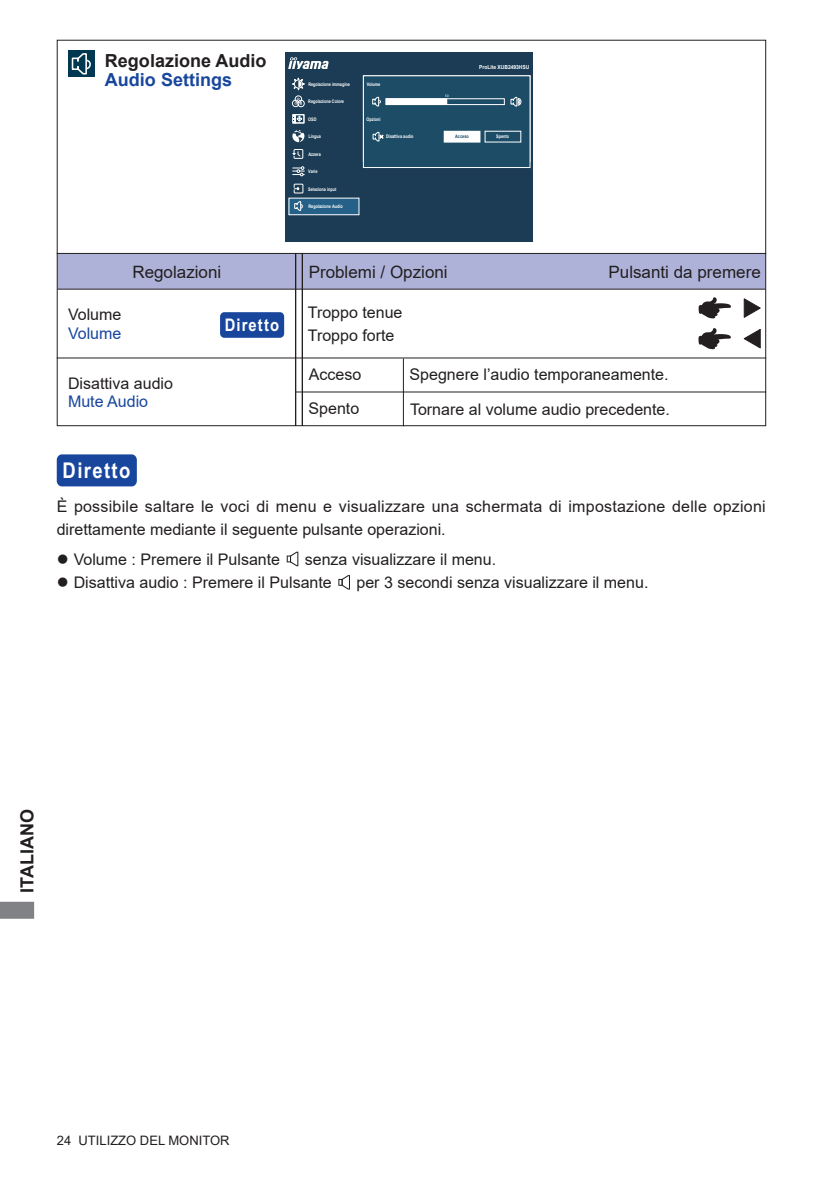
<style>
.page{position:relative;width:840px;height:1191px;background:#fff}
.page>*{position:absolute;margin:0;border:0;box-sizing:border-box;transform-origin:0 0}
.t1{font:700 21.6px "Arial";letter-spacing:.075em;color:#fff;scale:.85 1}
.t2{font:700 18px "Arial";color:#231f20}
.t3{font:700 18px "Arial";color:#18469d}
.t4{font:700 17.4px "Arial";letter-spacing:.075em;color:#fff;scale:.85 1}
.t5{font:17px "Arial";color:#231f20}
.t6{font:16px/22.6px "Arial";color:#231f20}
.t7{font:16px "Arial";color:#18469d}
.t8{font:13px "Arial";color:#231f20}
.t9{font:700 5.4px "Arial";color:#fff;scale:.9 1}
.t10{font:700 4.8px "Arial";color:#fff;scale:.8 1}
.t11{font:700 4.8px "Arial";color:#1d4c67;scale:.8 1}
</style>
<div class="page">
<svg style="left:0;top:901px;width:34px;height:17px"></svg>
<div style="left:57px;top:253px;width:708px;height:36px;background:#aeb2d8;border:1px solid #aeb2d8"></div>
<hr style="left:57px;top:289px;width:708px;height:1px;background:#231f20">
<hr style="left:57px;top:253px;width:708px;height:1px;background:#231f20">
<hr style="left:295px;top:253px;width:1px;height:173px;background:#231f20">
<hr style="left:301px;top:253px;width:2px;height:173px;background:#231f20">
<hr style="left:57px;top:357px;width:708px;height:1px;background:#231f20">
<hr style="left:295px;top:391px;width:470px;height:1px;background:#231f20">
<hr style="left:402px;top:358px;width:1px;height:68px;background:#231f20">
<svg style="left:296px;top:551px;width:3px;height:16px"></svg>
<svg style="left:286px;top:551px;width:12px;height:15px"></svg>
<svg style="left:338px;top:575px;width:12px;height:14px"></svg>
<div style="left:221px;top:313px;width:62px;height:24px;background:#18469d;border-radius:3px"></div>
<div style="left:220px;top:312px;width:64px;height:25px;border:2px solid #18469d;border-radius:3px"></div>
<div style="left:58px;top:455px;width:78px;height:30px;background:#18469d;border-radius:4px"></div>
<div style="left:57px;top:455px;width:80px;height:31px;border:2px solid #18469d;border-radius:4px"></div>
<div style="left:68px;top:50px;width:27px;height:27px;background:#003852"></div>
<svg style="left:71px;top:53px;width:20px;height:22px"></svg>
<div style="left:284px;top:52px;width:248px;height:189px;background:#1b3c54"></div>
<svg style="left:288px;top:57px;width:40px;height:12px"></svg>
<div style="left:289px;top:198px;width:70px;height:17px;background:#246087"></div>
<div style="left:288px;top:198px;width:71px;height:17px;border:1px solid #fff"></div>
<svg style="left:292px;top:78px;width:12px;height:12px"></svg>
<svg style="left:292px;top:166px;width:12px;height:10px"></svg>
<div style="left:295px;top:96px;width:6px;height:7px;border:1px solid #fff;border-radius:50%"></div>
<div style="left:292px;top:100px;width:7px;height:7px;border:1px solid #fff;border-radius:50%"></div>
<div style="left:297px;top:100px;width:7px;height:7px;border:1px solid #fff;border-radius:50%"></div>
<svg style="left:294px;top:98px;width:8px;height:7px"></svg>
<svg style="left:292px;top:130px;width:12px;height:12px"></svg>
<div style="left:293px;top:149px;width:10px;height:10px;border:1px solid #fff"></div>
<svg style="left:292px;top:151px;width:9px;height:6px"></svg>
<div style="left:293px;top:184px;width:10px;height:9px;border:1px solid #fff"></div>
<svg style="left:294px;top:187px;width:5px;height:3px"></svg>
<svg style="left:294px;top:201px;width:9px;height:10px"></svg>
<div style="left:292px;top:114px;width:12px;height:10px;border:1px solid #fff"></div>
<svg style="left:293px;top:115px;width:9px;height:8px"></svg>
<div style="left:363px;top:76px;width:166px;height:91px;background:#1d4c67"></div>
<div style="left:363px;top:75px;width:167px;height:93px;border:1px solid #fff"></div>
<div style="left:363px;top:76px;width:167px;height:87px;background:#1d4c67"></div>
<div style="left:444px;top:131px;width:35px;height:11px;background:#fff"></div>
<div style="left:443px;top:131px;width:37px;height:11px;border:1px solid #fff"></div>
<svg style="left:372px;top:97px;width:9px;height:10px"></svg>
<div style="left:386px;top:99px;width:60px;height:5px;background:#fff"></div>
<div style="left:385px;top:98px;width:62px;height:7px;border:1px solid #fff"></div>
<div style="left:385px;top:98px;width:119px;height:7px;border:1px solid #fff"></div>
<svg style="left:510px;top:97px;width:11px;height:10px"></svg>
<svg style="left:372px;top:132px;width:11px;height:10px"></svg>
<svg style="left:698px;top:297px;width:33px;height:21px"></svg>
<svg style="left:743px;top:329px;width:17px;height:19px"></svg>
<svg style="left:743px;top:298px;width:17px;height:20px"></svg>
<svg style="left:698px;top:328px;width:33px;height:21px"></svg>
<p class="t2" style="left:105px;top:48px;width:163px">Regolazione Audio</p>
<p class="t3" style="left:105px;top:67px;width:129px">Audio Settings</p>
<p class="t10" style="left:308px;top:81px;width:53px">Regolazione immagine</p>
<p class="t10" style="left:308px;top:98px;width:46px">Regolazione Colore</p>
<p class="t10" style="left:308px;top:116px;width:12px">OSD</p>
<p class="t10" style="left:308px;top:151px;width:17px">Azzera</p>
<p class="t10" style="left:308px;top:133px;width:17px">Lingua</p>
<p class="t10" style="left:308px;top:168px;width:13px">Varie</p>
<p class="t10" style="left:308px;top:186px;width:37px">Seleziona input</p>
<p class="t10" style="left:308px;top:203px;width:44px">Regolazione Audio</p>
<p class="t10" style="left:366px;top:81px;width:18px">Volume</p>
<p class="t10" style="left:366px;top:116px;width:19px">Opzioni</p>
<p class="t9" style="left:479px;top:63px;width:57px">ProLite XUB2493HSU</p>
<p class="t10" style="left:386px;top:133px;width:36px">Disattiva audio</p>
<p class="t11" style="left:455px;top:133px;width:19px">Acceso</p>
<p class="t10" style="left:496px;top:133px;width:18px">Spento</p>
<p class="t6" style="left:68px;top:303px;width:55px">Volume</p>
<p class="t7" style="left:68px;top:322px;width:55px">Volume</p>
<p class="t5" style="left:132px;top:260px;width:90px">Regolazioni</p>
<p class="t5" style="left:308px;top:260px;width:140px">Problemi / Opzioni</p>
<p class="t5" style="left:608px;top:260px;width:154px">Pulsanti da premere</p>
<p class="t4" style="left:225px;top:313px;width:65px">Diretto</p>
<p class="t6" style="left:308px;top:301px;width:96px">Troppo tenue<br>Troppo forte</p>
<p class="t6" style="left:68px;top:372px;width:106px">Disattiva audio</p>
<p class="t7" style="left:68px;top:391px;width:82px">Mute Audio</p>
<h1 class="t1" style="left:63px;top:456px;width:81px">Diretto</h1>
<p class="t6" style="left:308px;top:363px;width:54px">Acceso</p>
<p class="t6" style="left:308px;top:396px;width:52px">Spento</p>
<p class="t6" style="left:409px;top:363px;width:260px">Spegnere l’audio temporaneamente.</p>
<p class="t6" style="left:410px;top:398px;width:261px">Tornare al volume audio precedente.</p>
<p class="t6" style="left:57px;top:495px;width:710px">È possibile saltare le voci di menu e visualizzare una schermata di impostazione delle opzioni direttamente mediante il seguente pulsante operazioni.</p>
<p class="t6" style="left:57px;top:547px;width:225px">● Volume : Premere il Pulsante</p>
<p class="t6" style="left:304px;top:547px;width:193px">senza visualizzare il menu.</p>
<p class="t6" style="left:57px;top:571px;width:276px">● Disattiva audio : Premere il Pulsante</p>
<p class="t6" style="left:356px;top:571px;width:293px">per 3 secondi senza visualizzare il menu.</p>
<p class="t2" style="left:14px;top:892px;width:85px;rotate:-90deg">ITALIANO</p>
<p class="t8" style="left:57px;top:1131px;width:174px">24 UTILIZZO DEL MONITOR</p>
</div>
